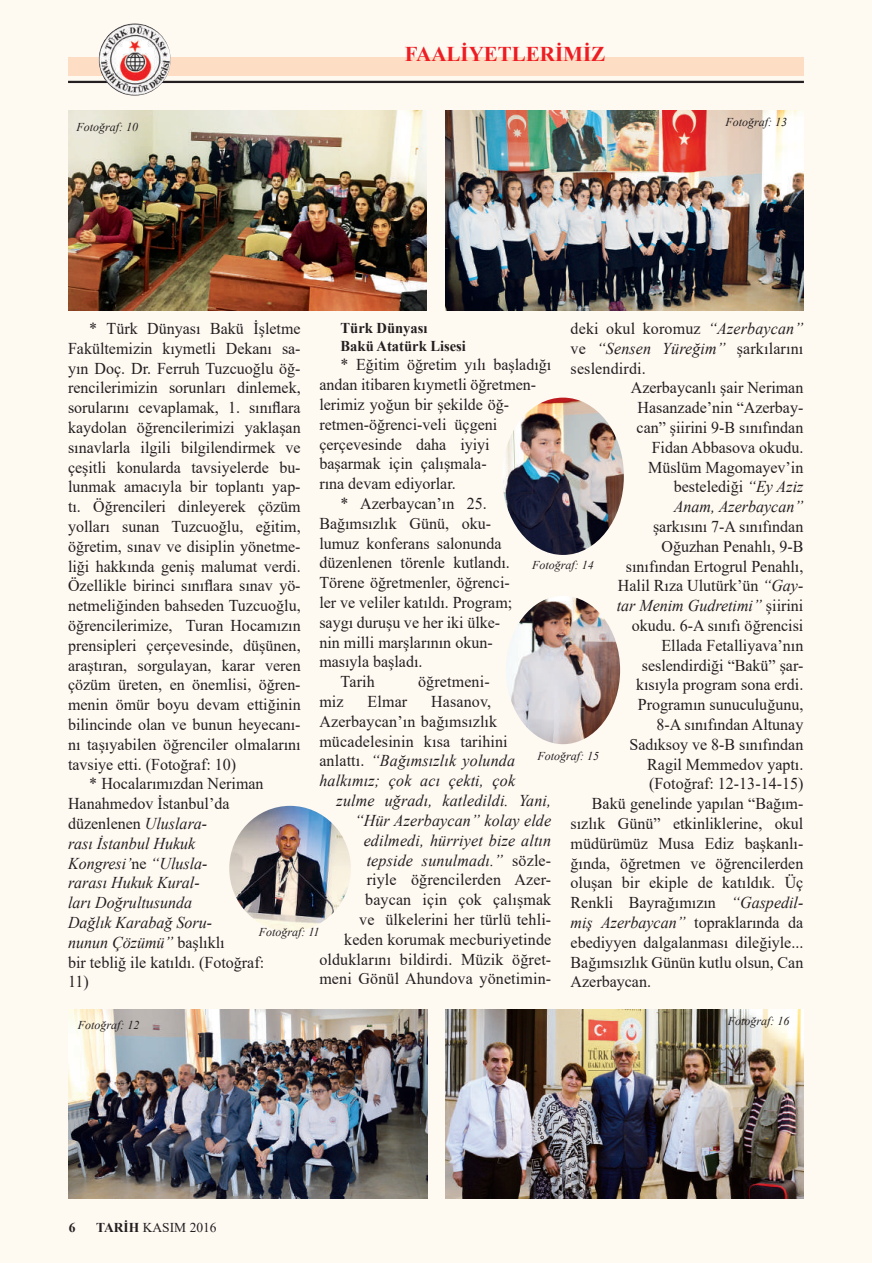
<style>
.page{position:relative;width:872px;height:1263px;background:#fef9f1}
.page>*{position:absolute;margin:0;border:0;box-sizing:border-box;transform-origin:0 0}
.t1{font:700 21px "Times New Roman";color:#ee1d23}
.t2{font:16.5px/19.8px "Times New Roman";color:#231f20;text-align:justify}
.t3{font:italic 16.5px "Times New Roman";letter-spacing:.01em;color:#231f20}
.t4{font:700 15px/18px "Times New Roman";color:#231f20}
.t5{font:13.5px "Times New Roman";color:#231f20}
.t6{font:700 13.5px "Times New Roman";color:#231f20}
.t7{font:italic 12px "Times New Roman";color:#231f20}
.s1{font-style:italic}
.s2{font-style:normal}
.s3{font-weight:700}
</style>
<div class="page">
<div style="left:68px;top:57px;width:736px;height:19px;background:#fdddc4"></div>
<hr style="left:68px;top:81px;width:736px;height:2px;background:#231f20">
<img style="left:99px;top:23px;width:72px;height:73px">
<img style="left:503px;top:398px;width:121px;height:157px">
<img style="left:506px;top:596px;width:114px;height:148px">
<img style="left:229px;top:806px;width:122px;height:125px">
<img style="left:68px;top:111px;width:359px;height:199px">
<img style="left:445px;top:111px;width:359px;height:199px">
<img style="left:445px;top:1010px;width:359px;height:189px">
<img style="left:69px;top:1010px;width:358px;height:189px">
<p class="t1" style="left:405px;top:39px;width:202px">FAALİYETLERİMİZ</p>
<p class="t7" style="left:77px;top:119px;width:63px">Fotoğraf: 10</p>
<p class="t7" style="left:725px;top:114px;width:63px">Fotoğraf: 13</p>
<p class="t2" style="left:89px;top:318px;width:213px">* Türk Dünyası Bakü İşletme</p>
<p class="t2" style="left:68px;top:338px;width:234px">Fakültemizin kıymetli Dekanı sa-</p>
<p class="t2" style="left:68px;top:358px;width:234px">yın Doç. Dr. Ferruh Tuzcuoğlu öğ-</p>
<p class="t2" style="left:68px;top:377px;width:234px">rencilerimizin sorunları dinlemek,</p>
<p class="t2" style="left:68px;top:397px;width:234px">sorularını cevaplamak, 1. sınıflara</p>
<p class="t2" style="left:68px;top:417px;width:234px">kaydolan öğrencilerimizi yaklaşan</p>
<p class="t2" style="left:68px;top:437px;width:234px">sınavlarla ilgili bilgilendirmek ve</p>
<p class="t2" style="left:68px;top:457px;width:234px">çeşitli konularda tavsiyelerde bu-</p>
<p class="t2" style="left:68px;top:476px;width:234px">lunmak amacıyla bir toplantı yap-</p>
<p class="t2" style="left:68px;top:496px;width:234px">tı. Öğrencileri dinleyerek çözüm</p>
<p class="t2" style="left:68px;top:516px;width:234px">yolları sunan Tuzcuoğlu, eğitim,</p>
<p class="t2" style="left:68px;top:536px;width:234px">öğretim, sınav ve disiplin yönetme-</p>
<p class="t2" style="left:68px;top:556px;width:234px">liği hakkında geniş malumat verdi.</p>
<p class="t2" style="left:68px;top:575px;width:234px">Özellikle birinci sınıflara sınav yö-</p>
<p class="t2" style="left:68px;top:595px;width:234px">netmeliğinden bahseden Tuzcuoğlu,</p>
<p class="t2" style="left:68px;top:615px;width:234px">öğrencilerimize, Turan Hocamızın</p>
<p class="t2" style="left:68px;top:635px;width:234px">prensipleri çerçevesinde, düşünen,</p>
<p class="t2" style="left:68px;top:655px;width:234px">araştıran, sorgulayan, karar veren</p>
<p class="t2" style="left:68px;top:674px;width:234px">çözüm üreten, en önemlisi, öğren-</p>
<p class="t2" style="left:68px;top:694px;width:234px">menin ömür boyu devam ettiğinin</p>
<p class="t2" style="left:68px;top:714px;width:234px">bilincinde olan ve bunun heyecanı-</p>
<p class="t2" style="left:68px;top:734px;width:234px">nı taşıyabilen öğrenciler olmalarını</p>
<p class="t2" style="left:68px;top:754px;width:170px">tavsiye etti. (Fotoğraf: 10)</p>
<p class="t2" style="left:89px;top:773px;width:176px">* Hocalarımızdan Neriman</p>
<p class="t2" style="left:68px;top:793px;width:163px">Hanahmedov İstanbul’da</p>
<p class="t2" style="left:68px;top:813px;width:141px">düzenlenen <span class="s1">Uluslara-</span></p>
<p class="t3" style="left:68px;top:832px;width:129px">rası İstanbul Hukuk</p>
<p class="t3" style="left:68px;top:852px;width:141px">Kongresi’<span class="s2">ne</span> “Ulusla-</p>
<p class="t3" style="left:68px;top:871px;width:133px">rarası Hukuk Kural-</p>
<p class="t3" style="left:68px;top:891px;width:126px">ları Doğrultusunda</p>
<p class="t3" style="left:68px;top:911px;width:146px">Dağlık Karabağ Soru-</p>
<p class="t3" style="left:68px;top:931px;width:158px">nunun Çözümü” <span class="s2">başlıklı</span></p>
<p class="t2" style="left:68px;top:952px;width:198px">bir tebliğ ile katıldı. (Fotoğraf:</p>
<p class="t2" style="left:68px;top:971px;width:22px">11)</p>
<p class="t2" style="left:570px;top:318px;width:234px">deki okul koromuz <span class="s1">“Azerbaycan” </span>ve <span class="s1">“Sensen Yüreğim”</span> şarkılarını seslendirdi.</p>
<p class="t2" style="left:631px;top:377px;width:174px;text-align:right">Azerbaycanlı şair Neriman<br>Hasanzade’nin “Azerbay&shy;can” şiirini 9-B sınıfından<br>Fidan Abbasova okudu.<br>Müslüm Magomayev’in bestelediği <span class="s1">“Ey Aziz<br>Anam, Azerbaycan”</span></p>
<p class="t2" style="left:653px;top:516px;width:152px">şarkısını 7-A sınıfından</p>
<p class="t2" style="left:661px;top:536px;width:143px">Oğuzhan Penahlı, 9-B</p>
<p class="t2" style="left:626px;top:556px;width:179px">sınıfından Ertogrul Penahlı,</p>
<p class="t2" style="left:618px;top:575px;width:187px">Halil Rıza Ulutürk’ün <span class="s1">“Gay-</span></p>
<p class="t3" style="left:616px;top:594px;width:188px">tar Menim Gudretimi” <span class="s2">şiirini</span></p>
<p class="t2" style="left:631px;top:615px;width:173px">okudu. 6-A sınıfı öğrencisi</p>
<p class="t2" style="left:661px;top:635px;width:143px">Ellada Fetalliyava’nın</p>
<p class="t2" style="left:642px;top:655px;width:163px">seslendirdiği “Bakü” şar-</p>
<p class="t2" style="left:636px;top:674px;width:169px">kısıyla program sona erdi.</p>
<p class="t2" style="left:638px;top:694px;width:167px">Programın sunuculuğunu,</p>
<p class="t2" style="left:656px;top:714px;width:148px">8-A sınıfından Altunay</p>
<p class="t2" style="left:629px;top:734px;width:175px">Sadıksoy ve 8-B sınıfından</p>
<p class="t2" style="left:647px;top:754px;width:158px">Ragil Memmedov yaptı.</p>
<p class="t2" style="left:649px;top:773px;width:156px">(Fotoğraf: 12-13-14-15)</p>
<p class="t2" style="left:592px;top:793px;width:213px">Bakü genelinde yapılan “Bağım-</p>
<p class="t2" style="left:570px;top:813px;width:234px">sızlık Günü” etkinliklerine, okul</p>
<p class="t2" style="left:570px;top:833px;width:234px">müdürümüz Musa Ediz başkanlı-</p>
<p class="t2" style="left:570px;top:853px;width:234px">ğında, öğretmen ve öğrencilerden</p>
<p class="t2" style="left:570px;top:872px;width:234px">oluşan bir ekiple de katıldık. Üç</p>
<p class="t2" style="left:570px;top:892px;width:234px">Renkli Bayrağımızın <span class="s1">“Gaspedil-</span></p>
<p class="t2" style="left:570px;top:912px;width:234px"><span class="s1">miş Azerbaycan”</span> topraklarında da</p>
<p class="t2" style="left:570px;top:932px;width:234px">ebediyyen dalgalanması dileğiyle...</p>
<p class="t2" style="left:570px;top:952px;width:234px">Bağımsızlık Günün kutlu olsun, Can</p>
<p class="t2" style="left:570px;top:971px;width:82px">Azerbaycan.</p>
<p class="t4" style="left:340px;top:318px;width:127px">Türk Dünyası<br>Bakü Atatürk Lisesi</p>
<p class="t2" style="left:340px;top:354px;width:212px">* Eğitim öğretim yılı başladığı</p>
<p class="t2" style="left:319px;top:374px;width:218px">andan itibaren kıymetli öğretmen-</p>
<p class="t2" style="left:319px;top:394px;width:191px">lerimiz yoğun bir şekilde öğ-</p>
<p class="t2" style="left:319px;top:414px;width:179px">retmen-öğrenci-veli üçgeni</p>
<p class="t2" style="left:319px;top:434px;width:172px">çerçevesinde daha iyiyi</p>
<p class="t2" style="left:319px;top:453px;width:169px">başarmak için çalışmala-</p>
<p class="t2" style="left:319px;top:473px;width:138px">rına devam ediyorlar.</p>
<p class="t2" style="left:340px;top:493px;width:148px">* Azerbaycan’ın 25.</p>
<p class="t2" style="left:319px;top:513px;width:173px">Bağımsızlık Günü, oku-</p>
<p class="t2" style="left:319px;top:533px;width:184px">lumuz konferans salonunda</p>
<p class="t2" style="left:319px;top:552px;width:192px">düzenlenen törenle kutlandı.</p>
<p class="t2" style="left:319px;top:572px;width:192px">Törene öğretmenler, öğrenci-</p>
<p class="t2" style="left:319px;top:592px;width:194px">ler ve veliler katıldı. Program;</p>
<p class="t2" style="left:319px;top:612px;width:182px">saygı duruşu ve her iki ülke-</p>
<p class="t2" style="left:319px;top:632px;width:175px">nin milli marşlarının okun-</p>
<p class="t2" style="left:319px;top:651px;width:105px">masıyla başladı.</p>
<p class="t2" style="left:340px;top:671px;width:36px">Tarih</p>
<p class="t2" style="left:418px;top:671px;width:73px">öğretmeni-</p>
<p class="t2" style="left:319px;top:691px;width:26px">miz</p>
<p class="t2" style="left:367px;top:691px;width:41px">Elmar</p>
<p class="t2" style="left:431px;top:691px;width:62px">Hasanov,</p>
<p class="t2" style="left:319px;top:711px;width:179px">Azerbaycan’ın bağımsızlık</p>
<p class="t2" style="left:319px;top:731px;width:190px">mücadelesinin kısa tarihini</p>
<p class="t3" style="left:319px;top:750px;width:197px"><span class="s2">anlattı.</span> “Bağımsızlık yolunda</p>
<p class="t3" style="left:319px;top:769px;width:197px">halkımız; çok acı çekti, çok</p>
<p class="t3" style="left:337px;top:789px;width:216px">zulme uğradı, katledildi. Yani,</p>
<p class="t3" style="left:355px;top:809px;width:198px">“Hür Azerbaycan” kolay elde</p>
<p class="t3" style="left:364px;top:829px;width:189px">edilmedi, hürriyet bize altın</p>
<p class="t3" style="left:367px;top:849px;width:186px">tepside sunulmadı.” <span class="s2">sözle-</span></p>
<p class="t2" style="left:367px;top:869px;width:186px">riyle öğrencilerden Azer-</p>
<p class="t2" style="left:365px;top:889px;width:188px">baycan için çok çalışmak</p>
<p class="t2" style="left:359px;top:909px;width:194px">ve ülkelerini her türlü tehli-</p>
<p class="t2" style="left:344px;top:929px;width:209px">keden korumak mecburiyetinde</p>
<p class="t2" style="left:319px;top:948px;width:233px">olduklarını bildirdi. Müzik öğret-</p>
<p class="t2" style="left:319px;top:968px;width:233px">meni Gönül Ahundova yönetimin-</p>
<p class="t7" style="left:532px;top:557px;width:63px">Fotoğraf: 14</p>
<p class="t7" style="left:537px;top:748px;width:63px">Fotoğraf: 15</p>
<p class="t7" style="left:259px;top:924px;width:62px">Fotoğraf: 11</p>
<p class="t7" style="left:78px;top:1017px;width:63px">Fotoğraf: 12</p>
<p class="t7" style="left:728px;top:1012px;width:63px">Fotoğraf: 16</p>
<p class="t6" style="left:69px;top:1217px;width:8px">6</p>
<p class="t5" style="left:96px;top:1218px;width:122px"><span class="s3">TARİH</span> KASIM 2016</p>
</div>
